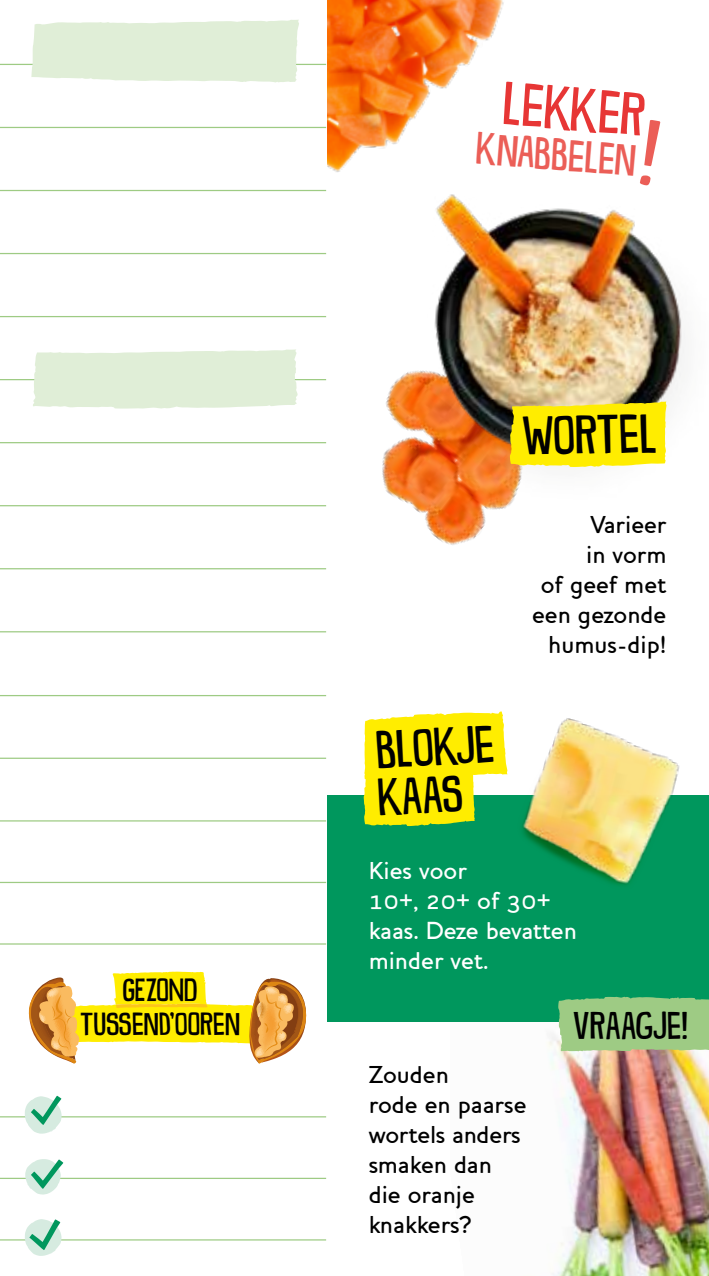
<style>
.page{position:relative;width:709px;height:1276px;background:#fff}
.page>*{position:absolute;margin:0;border:0;box-sizing:border-box;transform-origin:0 0}
.t1{font:53.25px "DK Snemand";color:#e73635}
.t2{font:48px "DK Snemand";color:#000}
.t3{font:46px "DK Snemand";color:#000}
.t4{font:45px "DK Snemand";color:#000}
.t5{font:39px "DK Snemand";color:#eb5e57}
.t6{font:34px "DK Snemand";color:#000}
.t7{font:28.25px/34px "DK Snemand";color:#000;text-align:center}
.t8{font:500 25px/30px "Houschka Alt";color:#000;text-align:right}
.t9{font:500 25px/30px "Houschka Alt";color:#fff}
</style>
<div class="page">
<img style="left:548px;top:1034px;width:161px;height:242px">
<div style="left:326px;top:795px;width:383px;height:227px;background:#00975d"></div>
<svg style="left:558px;top:996px;width:151px;height:55px;background:#98c883"></svg>
<img style="left:326px;top:316px;width:157px;height:253px">
<img style="left:387px;top:208px;width:298px;height:319px">
<img style="left:326px;top:0;width:205px;height:215px">
<hr style="left:0;top:1116px;width:326px;height:1px;background:#9ecb84">
<hr style="left:0;top:1177px;width:326px;height:2px;background:#9ecb84">
<hr style="left:0;top:1239px;width:326px;height:1px;background:#9ecb84">
<hr style="left:0;top:190px;width:326px;height:1px;background:#9ecb84">
<hr style="left:0;top:127px;width:326px;height:1px;background:#9ecb84">
<hr style="left:0;top:64px;width:326px;height:1px;background:#9ecb84">
<hr style="left:0;top:442px;width:326px;height:1px;background:#9ecb84">
<hr style="left:0;top:820px;width:326px;height:1px;background:#9ecb84">
<hr style="left:0;top:695px;width:326px;height:1px;background:#9ecb84">
<hr style="left:0;top:757px;width:326px;height:2px;background:#9ecb84">
<hr style="left:0;top:882px;width:326px;height:1px;background:#9ecb84">
<hr style="left:0;top:943px;width:326px;height:1px;background:#9ecb84">
<hr style="left:0;top:316px;width:326px;height:1px;background:#9ecb84">
<hr style="left:0;top:568px;width:326px;height:1px;background:#9ecb84">
<hr style="left:0;top:253px;width:326px;height:1px;background:#9ecb84">
<hr style="left:0;top:505px;width:326px;height:1px;background:#9ecb84">
<hr style="left:0;top:379px;width:326px;height:1px;background:#9ecb84">
<hr style="left:0;top:631px;width:326px;height:1px;background:#9ecb84">
<svg style="left:25px;top:1159px;width:38px;height:35px"></svg>
<svg style="left:25px;top:1095px;width:37px;height:38px"></svg>
<svg style="left:25px;top:1219px;width:37px;height:37px"></svg>
<svg style="left:31px;top:20px;width:268px;height:62px;background:#e2efda"></svg>
<svg style="left:28px;top:971px;width:279px;height:93px"></svg>
<svg style="left:509px;top:401px;width:157px;height:66px;background:#f8e60f"></svg>
<img style="left:507px;top:718px;width:173px;height:167px">
<svg style="left:32px;top:349px;width:266px;height:60px;background:#e2efda"></svg>
<svg style="left:363px;top:711px;width:144px;height:115px"></svg>
<p class="t7" style="left:80px;top:970px;width:161px">GEZOND<br>TUSSEND’OOREN</p>
<h1 class="t1" style="left:506px;top:67px;width:144px;rotate:5deg">LEKKER</h1>
<h3 class="t5" style="left:478px;top:121px;width:162px;rotate:5deg">KNABBELEN</h3>
<h2 class="t2" style="left:521px;top:403px;width:136px;rotate:-1deg">WORTEL</h2>
<h3 class="t3" style="left:374px;top:718px;width:120px;rotate:-3deg">BLOKJE</h3>
<h3 class="t4" style="left:376px;top:767px;width:87px;rotate:-3deg">KAAS</h3>
<p class="t8" style="left:532px;top:509px;width:136px">Varieer<br>in vorm<br>of geef met een gezonde humus-dip!</p>
<p class="t9" style="left:369px;top:855px;width:210px">Kies voor<br>10+, 20+ of 30+ kaas. Deze bevatten minder vet.</p>
<p class="t8" style="left:369px;top:1059px;width:159px;text-align:left">Zouden<br>rode en paarse wortels anders smaken dan die oranje knakkers?</p>
<h3 class="t6" style="left:573px;top:1002px;width:116px">VRAAGJE!</h3>
</div>
